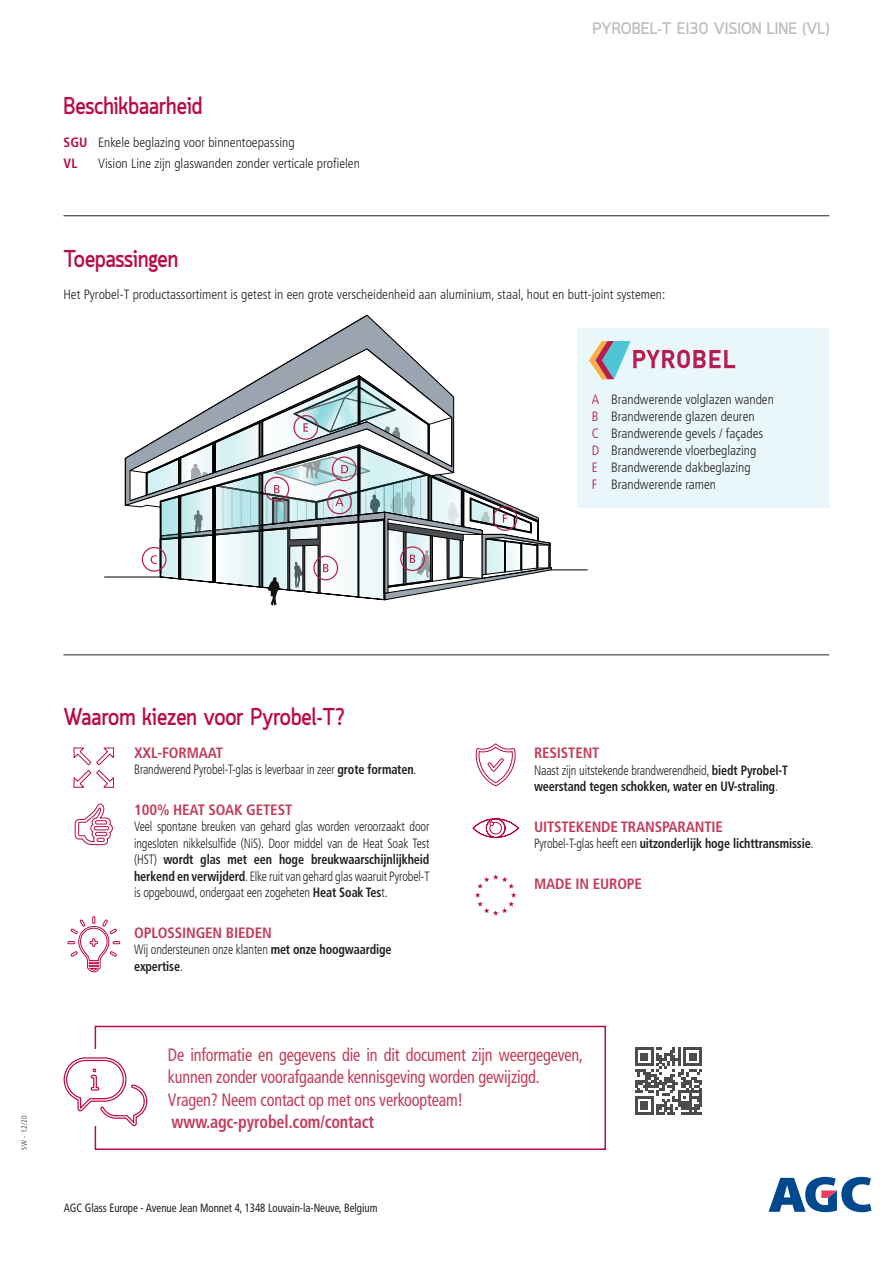
<style>
.page{position:relative;width:893px;height:1263px;background:#fff}
.page>*{position:absolute;margin:0;border:0;box-sizing:border-box;transform-origin:0 0}
.t1{font:700 24px "Quark";color:#b80b4a;scale:.9 1}
.txt_courant{font:condensed 18px/22.5px "Frutiger LT Std";letter-spacing:-.01em;color:#c13e5c;scale:.9 1}
.txt_courant-2{font:700 condensed 18px "Frutiger LT Std";letter-spacing:-.01em;color:#c13e5c;scale:.9 1}
.t2{font:700 16.5px "Quark";color:#bcbdc0}
.txt_courant-3{font:700 condensed 15px "Frutiger LT Std";letter-spacing:-.01em;color:#c13e5c}
.txt_courant-4{font:300 condensed 13.5px "Frutiger LT Std";color:#231f20}
.txt_courant-5{font:300 condensed 13.5px/16.5px "Frutiger LT Std";color:#231f20;text-align:justify;scale:.9 1}
.txt_courant-6{font:700 condensed 13.5px/16.5px "Frutiger LT Std";letter-spacing:-.01em;color:#231f20;scale:.9 1}
.txt_courant-7{font:300 condensed 13.5px "Frutiger LT Std";color:#231f20;scale:.89 1}
.t3{font:700 condensed 13.5px "Frutiger LT Std";color:#b80b4a}
.t4{font:condensed 12px "Frutiger LT Std";color:#231f20;scale:.9 1}
.t5{font:300 condensed 7.5px "Frutiger LT Std";color:#231f20}
.s1{font-weight:700;color:#b80b4a}
.s2{color:#b80b4a}
.s3{font-weight:700}
.s4{font-weight:300}
</style>
<div class="page">
<svg style="left:768px;top:1177px;width:103px;height:35px"></svg>
<hr style="left:63px;top:654px;width:766px;height:1px;background:#231f20">
<hr style="left:63px;top:215px;width:766px;height:1px;background:#231f20">
<svg style="left:67px;top:916px;width:53px;height:56px"></svg>
<svg style="left:475px;top:874px;width:41px;height:41px"></svg>
<svg style="left:73px;top:747px;width:41px;height:41px"></svg>
<svg style="left:74px;top:803px;width:39px;height:42px"></svg>
<svg style="left:475px;top:743px;width:41px;height:44px"></svg>
<svg style="left:472px;top:818px;width:47px;height:20px"></svg>
<hr style="left:551px;top:570px;width:36px;height:1px;background:#000">
<svg style="left:265px;top:315px;width:166px;height:60px"></svg>
<hr style="left:105px;top:577px;width:55px;height:1px;background:#000">
<svg style="left:125px;top:375px;width:427px;height:230px"></svg>
<div style="left:578px;top:328px;width:251px;height:179px;background:#e9f7fb"></div>
<svg style="left:589px;top:341px;width:146px;height:38px"></svg>
<svg style="left:635px;top:1047px;width:67px;height:68px"></svg>
<div style="left:95px;top:1026px;width:511px;height:124px;border:2px solid #b80b4a"></div>
<div style="left:86px;top:1049px;width:48px;height:77px;background:#fff"></div>
<svg style="left:63px;top:1057px;width:85px;height:70px"></svg>
<p class="t1" style="left:64px;top:92px;width:156px">Beschikbaarheid</p>
<p class="txt_courant-4" style="left:64px;top:135px;width:233px"><span class="s1">SGU</span> Enkele beglazing voor binnentoepassing</p>
<p class="t3" style="left:64px;top:155px;width:15px">VL</p>
<p class="txt_courant-4" style="left:98px;top:156px;width:263px">Vision Line zijn glaswanden zonder verticale profielen</p>
<p class="t2" style="left:592px;top:18px;width:238px">PYROBEL-T EI30 VISION LINE (VL)</p>
<p class="t1" style="left:63px;top:244px;width:129px">Toepassingen</p>
<p class="txt_courant-4" style="left:63px;top:287px;width:603px">Het Pyrobel-T productassortiment is getest in een grote verscheidenheid aan aluminium, staal, hout en butt-joint systemen:</p>
<p class="txt_courant-4" style="left:592px;top:391px;width:184px"><span class="s2">A</span> Brandwerende volglazen wanden</p>
<p class="txt_courant-4" style="left:592px;top:408px;width:164px"><span class="s2">B</span> Brandwerende glazen deuren</p>
<p class="txt_courant-4" style="left:592px;top:426px;width:173px"><span class="s2">C</span> Brandwerende gevels / façades</p>
<p class="txt_courant-4" style="left:592px;top:443px;width:166px"><span class="s2">D</span> Brandwerende vloerbeglazing</p>
<p class="txt_courant-4" style="left:592px;top:460px;width:160px"><span class="s2">E</span> Brandwerende dakbeglazing</p>
<p class="txt_courant-4" style="left:592px;top:477px;width:126px"><span class="s2">F</span> Brandwerende ramen</p>
<p class="t5" style="left:20px;top:1150px;width:36px;rotate:-90deg">SW - 12/20</p>
<p class="t1" style="left:64px;top:703px;width:314px">Waarom kiezen voor Pyrobel-T?</p>
<p class="txt_courant-3" style="left:134px;top:744px;width:91px">XXL-FORMAAT</p>
<p class="txt_courant-7" style="left:134px;top:762px;width:319px">Brandwerend Pyrobel-T-glas is leverbaar in zeer <span class="s3">grote formaten</span>.</p>
<p class="txt_courant-3" style="left:134px;top:801px;width:160px">100% HEAT SOAK GETEST</p>
<p class="txt_courant-5" style="left:134px;top:818px;width:330px">Veel spontane breuken van gehard glas worden veroorzaakt door ingesloten nikkelsulfide (NiS). Door middel van de Heat Soak Test (HST) <span class="s3">wordt glas met een hoge breukwaarschijnlijkheid herkend en verwijderd</span>. Elke ruit van gehard glas waaruit Pyrobel-T is opgebouwd, ondergaat een zogeheten <span class="s3">Heat Soak Tes</span>t.</p>
<p class="txt_courant-3" style="left:134px;top:924px;width:139px">OPLOSSINGEN BIEDEN</p>
<p class="txt_courant-6" style="left:134px;top:941px;width:288px"><span class="s4">Wij ondersteunen onze klanten</span> met onze hoogwaardige expertise<span class="s4">.</span></p>
<p class="txt_courant-3" style="left:534px;top:744px;width:67px">RESISTENT</p>
<p class="txt_courant-6" style="left:534px;top:762px;width:284px"><span class="s4">Naast zijn uitstekende brandwerendheid,</span> biedt Pyrobel-T weerstand tegen schokken, water en UV-straling<span class="s4">.</span></p>
<p class="txt_courant-3" style="left:534px;top:818px;width:190px">UITSTEKENDE TRANSPARANTIE</p>
<p class="txt_courant-6" style="left:534px;top:835px;width:312px"><span class="s4">Pyrobel-T-glas heeft een</span> uitzonderlijk hoge lichttransmissie<span class="s4">.</span></p>
<p class="txt_courant-3" style="left:534px;top:875px;width:110px">MADE IN EUROPE</p>
<p class="txt_courant" style="left:168px;top:1043px;width:463px">De informatie en gegevens die in dit document zijn weergegeven, kunnen zonder voorafgaande kennisgeving worden gewijzigd.</p>
<p class="txt_courant" style="left:168px;top:1088px;width:330px">Vragen? Neem contact op met ons verkoopteam!</p>
<p class="txt_courant-2" style="left:172px;top:1111px;width:226px">www.agc-pyrobel.com/contact</p>
<p class="t4" style="left:64px;top:1201px;width:350px">AGC Glass Europe - Avenue Jean Monnet 4, 1348 Louvain-la-Neuve, Belgium</p>
</div>
